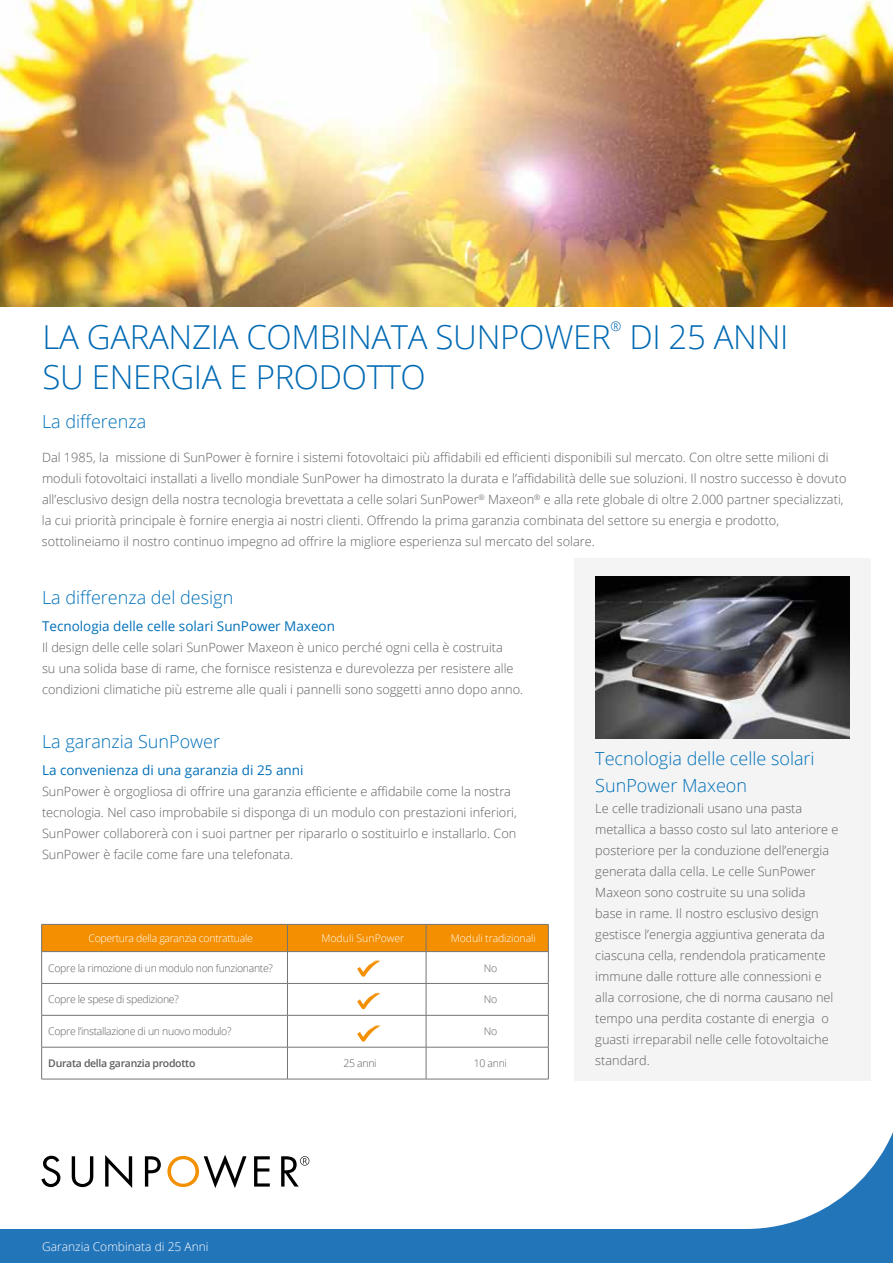
<style>
.page{position:relative;width:893px;height:1263px;background:#fff}
.page>*{position:absolute;margin:0;border:0;box-sizing:border-box;transform-origin:0 0}
.t1{font:300 33px "Open Sans";letter-spacing:-.01em;color:#0069b3}
.t2{font:300 18px/27px "Open Sans";color:#0070b9}
.t3{font:13.5px "Open Sans";color:#0070b9}
.t4{font:300 13.05px "Open Sans";color:#0069b3}
.t5{font:300 12.75px/21px "Open Sans";color:#5e5e5d}
.t6{font:300 12px "Open Sans";color:#fff}
.t7{font:300 10.5px "Open Sans";letter-spacing:-.03em;color:#5e5e5d}
.t8{font:300 10.5px "Open Sans";letter-spacing:-.03em;color:#fff}
.t9{font:600 10.5px "Open Sans";letter-spacing:-.03em;color:#5e5e5d}
.t10{font:300 10.5px "Open Sans";letter-spacing:-.01em;color:#fff}
.t11{font:300 10.5px "Open Sans";color:#fff}
</style>
<div class="page">
<div style="left:0;top:951px;width:893px;height:312px;background:#2375ba"></div>
<div style="left:0;top:923px;width:893px;height:306px;background:#fff"></div>
<svg style="left:41px;top:1156px;width:19px;height:31px"></svg>
<svg style="left:72px;top:1156px;width:21px;height:31px"></svg>
<svg style="left:105px;top:1155px;width:27px;height:33px"></svg>
<svg style="left:145px;top:1156px;width:16px;height:30px"></svg>
<svg style="left:254px;top:1156px;width:16px;height:30px"></svg>
<svg style="left:167px;top:1155px;width:80px;height:33px;background:#d9cebe"></svg>
<svg style="left:281px;top:1156px;width:28px;height:30px"></svg>
<div style="left:574px;top:558px;width:297px;height:522px;background:#f4f4f4"></div>
<div style="left:41px;top:924px;width:508px;height:27px;background:#f38f00"></div>
<hr style="left:41px;top:951px;width:246px;height:1px;background:#767573">
<hr style="left:41px;top:952px;width:1px;height:31px;background:#767573">
<hr style="left:287px;top:951px;width:139px;height:1px;background:#767573">
<hr style="left:287px;top:952px;width:1px;height:31px;background:#767573">
<hr style="left:426px;top:951px;width:123px;height:1px;background:#767573">
<hr style="left:426px;top:952px;width:1px;height:31px;background:#767573">
<hr style="left:548px;top:952px;width:1px;height:31px;background:#767573">
<hr style="left:41px;top:983px;width:246px;height:1px;background:#767573">
<hr style="left:41px;top:984px;width:1px;height:31px;background:#767573">
<hr style="left:287px;top:983px;width:139px;height:1px;background:#767573">
<hr style="left:287px;top:984px;width:1px;height:31px;background:#767573">
<hr style="left:426px;top:983px;width:123px;height:1px;background:#767573">
<hr style="left:426px;top:984px;width:1px;height:31px;background:#767573">
<hr style="left:548px;top:984px;width:1px;height:31px;background:#767573">
<hr style="left:41px;top:1015px;width:246px;height:1px;background:#767573">
<hr style="left:41px;top:1015px;width:1px;height:32px;background:#767573">
<hr style="left:287px;top:1015px;width:139px;height:1px;background:#767573">
<hr style="left:287px;top:1015px;width:1px;height:32px;background:#767573">
<hr style="left:426px;top:1015px;width:123px;height:1px;background:#767573">
<hr style="left:426px;top:1015px;width:1px;height:32px;background:#767573">
<hr style="left:548px;top:1015px;width:1px;height:32px;background:#767573">
<hr style="left:41px;top:1047px;width:246px;height:1px;background:#767573">
<hr style="left:41px;top:1047px;width:1px;height:32px;background:#767573">
<hr style="left:287px;top:1047px;width:139px;height:1px;background:#767573">
<hr style="left:287px;top:1047px;width:1px;height:32px;background:#767573">
<hr style="left:426px;top:1047px;width:123px;height:1px;background:#767573">
<hr style="left:426px;top:1047px;width:1px;height:32px;background:#767573">
<hr style="left:548px;top:1047px;width:1px;height:32px;background:#767573">
<hr style="left:41px;top:1079px;width:246px;height:1px;background:#767573">
<hr style="left:287px;top:1079px;width:139px;height:1px;background:#767573">
<hr style="left:426px;top:1079px;width:123px;height:1px;background:#767573">
<svg style="left:357px;top:1025px;width:26px;height:17px"></svg>
<svg style="left:357px;top:992px;width:26px;height:17px"></svg>
<svg style="left:357px;top:960px;width:26px;height:17px"></svg>
<img style="left:595px;top:576px;width:255px;height:162px">
<img style="left:0;top:0;width:893px;height:306px">
<h1 class="t1" style="left:43px;top:315px;width:570px">LA GARANZIA COMBINATA SUNPOWER</h1>
<p class="t4" style="left:610px;top:318px;width:12px">®</p>
<h1 class="t1" style="left:629px;top:315px;width:161px">DI 25 ANNI</h1>
<h1 class="t1" style="left:43px;top:354px;width:385px">SU ENERGIA E PRODOTTO</h1>
<h2 class="t2" style="left:42px;top:407px;width:106px">La differenza</h2>
<p class="t5" style="left:42px;top:447px;width:806px">Dal 1985, la missione di SunPower è fornire i sistemi fotovoltaici più affidabili ed efficienti disponibili sul mercato. Con oltre sette milioni di moduli fotovoltaici installati a livello mondiale SunPower ha dimostrato la durata e l’affidabilità delle sue soluzioni. Il nostro successo è dovuto all’esclusivo design della nostra tecnologia brevettata a celle solari SunPower<sup>®</sup> Maxeon<sup>®</sup> e alla rete globale di oltre 2.000 partner specializzati, la cui priorità principale è fornire energia ai nostri clienti. Offrendo la prima garanzia combinata del settore su energia e prodotto, sottolineiamo il nostro continuo impegno ad offrire la migliore esperienza sul mercato del solare.</p>
<h2 class="t2" style="left:42px;top:584px;width:193px">La differenza del design</h2>
<p class="t3" style="left:42px;top:617px;width:295px">Tecnologia delle celle solari SunPower Maxeon</p>
<p class="t5" style="left:42px;top:637px;width:483px">Il design delle celle solari SunPower Maxeon è unico perché ogni cella è costruita<br>su una solida base di rame, che fornisce resistenza e durevolezza per resistere alle condizioni climatiche più estreme alle quali i pannelli sono soggetti anno dopo anno.</p>
<h2 class="t2" style="left:42px;top:728px;width:180px">La garanzia SunPower</h2>
<p class="t3" style="left:42px;top:761px;width:263px">La convenienza di una garanzia di 25 anni</p>
<p class="t5" style="left:42px;top:781px;width:476px">SunPower è orgogliosa di offrire una garanzia efficiente e affidabile come la nostra tecnologia. Nel caso improbabile si disponga di un modulo con prestazioni inferiori, SunPower collaborerà con i suoi partner per ripararlo o sostituirlo e installarlo. Con SunPower è facile come fare una telefonata.</p>
<p class="t8" style="left:88px;top:931px;width:166px">Copertura della garanzia contrattuale</p>
<p class="t11" style="left:321px;top:931px;width:84px">Moduli SunPower</p>
<p class="t10" style="left:451px;top:931px;width:86px">Moduli tradizionali</p>
<p class="t7" style="left:48px;top:960px;width:226px">Copre la rimozione di un modulo non funzionante?</p>
<p class="t7" style="left:484px;top:960px;width:15px">No</p>
<p class="t7" style="left:48px;top:992px;width:132px">Copre le spese di spedizione?</p>
<p class="t7" style="left:484px;top:992px;width:15px">No</p>
<p class="t7" style="left:48px;top:1024px;width:185px">Copre l’installazione di un nuovo modulo?</p>
<p class="t7" style="left:484px;top:1024px;width:15px">No</p>
<p class="t9" style="left:48px;top:1056px;width:149px">Durata della garanzia prodotto</p>
<p class="t7" style="left:343px;top:1056px;width:35px">25 anni</p>
<p class="t7" style="left:474px;top:1056px;width:35px">10 anni</p>
<h2 class="t2" style="left:595px;top:745px;width:221px">Tecnologia delle celle solari<br>SunPower Maxeon</h2>
<p class="t5" style="left:595px;top:798px;width:245px">Le celle tradizionali usano una pasta metallica a basso costo sul lato anteriore e posteriore per la conduzione dell’energia generata dalla cella. Le celle SunPower Maxeon sono costruite su una solida<br>base in rame. Il nostro esclusivo design gestisce l’energia aggiuntiva generata da ciascuna cella, rendendola praticamente immune dalle rotture alle connessioni e alla corrosione, che di norma causano nel tempo una perdita costante di energia o guasti irreparabil nelle celle fotovoltaiche standard.</p>
<p class="t6" style="left:42px;top:1238px;width:168px">Garanzia Combinata di 25 Anni</p>
</div>
